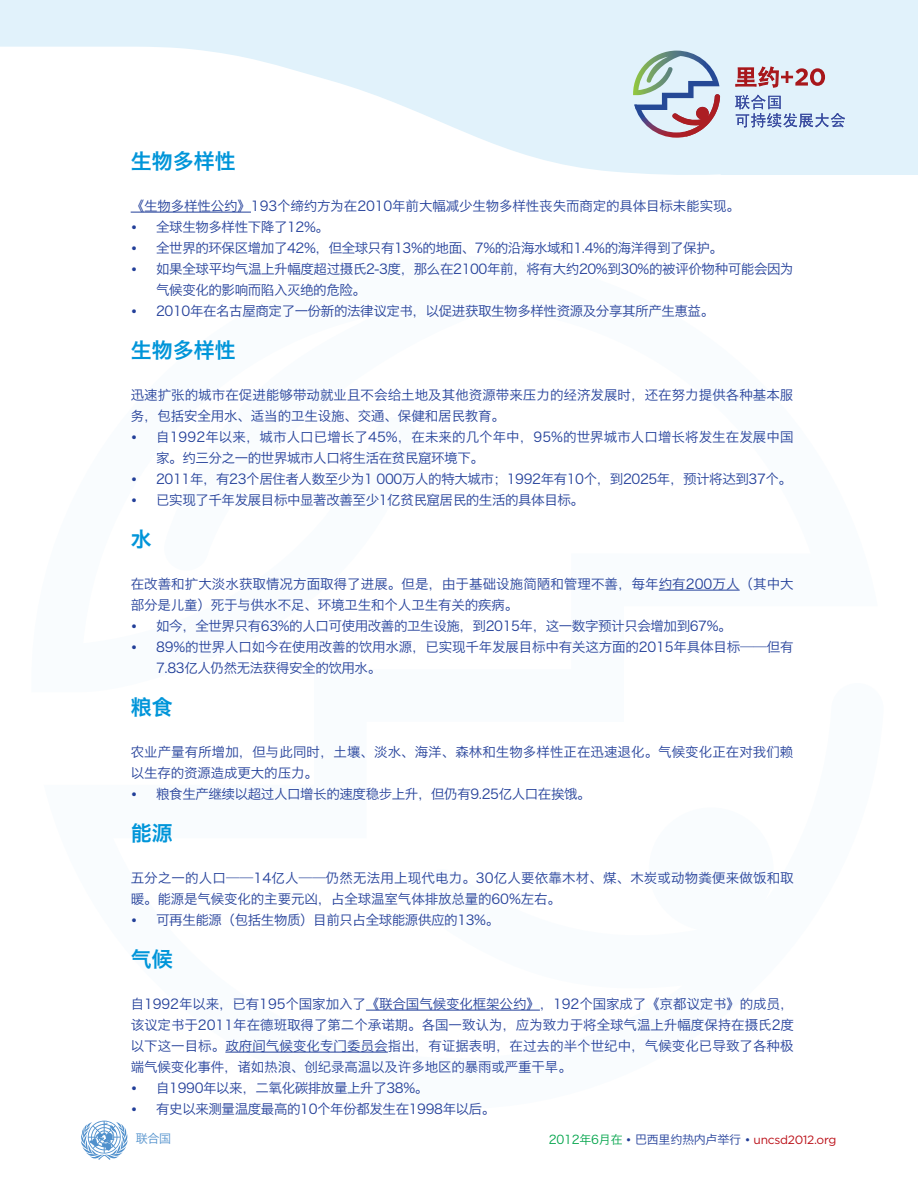
<style>
.page{position:relative;width:918px;height:1188px;background:#fff}
.page>*{position:absolute;margin:0;border:0;box-sizing:border-box;transform-origin:0 0}
.t1{font:21px "Hiragino Sans GB W6";color:#0095d9}
.t2{font:13.5px/21px "Hiragino Sans GB W3";letter-spacing:-.01em;color:#223f99}
.t3{font:13.5px/21px "Hiragino Sans GB W3";letter-spacing:-.03em;color:#223f99}
.t4{font:13.5px/21px "Hiragino Sans GB W3";letter-spacing:.01em;color:#223f99}
.t5{font:12px "Gotham";letter-spacing:-.02em;color:#bb1018}
.t6{font:12px "Hiragino Sans GB W3";letter-spacing:-.01em;color:#5090cc}
.s1{font-family:"Gotham";font-weight:500}
.s2{font-family:"Hiragino Sans GB W3";color:#00a44a}
.s3{color:#223f99}
.s4{font-family:"Hiragino Sans GB W3";color:#223f99}
</style>
<div class="page">
<svg style="left:81px;top:1121px;width:47px;height:39px"></svg>
<svg style="left:0;top:0;width:918px;height:175px;fill:#e1f2fb"></svg>
<svg style="left:633px;top:51px;width:87px;height:87px;background:#b9bfc9"></svg>
<svg style="left:735px;top:95px;width:110px;height:33px;background:#b7c9e4"></svg>
<svg style="left:735px;top:66px;width:90px;height:22px;background:#c9979e"></svg>
<hr style="left:131px;top:212px;width:120px;height:1px;background:#223f99">
<hr style="left:659px;top:590px;width:81px;height:1px;background:#223f99">
<hr style="left:366px;top:1010px;width:174px;height:1px;background:#223f99">
<hr style="left:225px;top:1052px;width:163px;height:1px;background:#223f99">
<h1 class="t1" style="left:131px;top:147px;width:106px">生物多样性</h1>
<p class="t2" style="left:131px;top:195px;width:611px">《生物多样性公约》193个缔约方为在2010年前大幅减少生物多样性丧失而商定的具体目标未能实现。</p>
<p class="t3" style="left:131px;top:216px;width:200px"><span class="s1">•</span> 全球生物多样性下降了12%。</p>
<p class="t3" style="left:131px;top:237px;width:594px"><span class="s1">•</span> 全世界的环保区增加了42%，但全球只有13%的地面、7%的沿海水域和1.4%的海洋得到了保护。</p>
<p class="t3" style="left:156px;top:258px;width:639px;text-indent:-26px"><span class="s1">•</span> 如果全球平均气温上升幅度超过摄氏2-3度，那么在2100年前，将有大约20%到30%的被评价物种可能会因为气候变化的影响而陷入灭绝的危险。</p>
<p class="t3" style="left:131px;top:300px;width:585px"><span class="s1">•</span> 2010年在名古屋商定了一份新的法律议定书，以促进获取生物多样性资源及分享其所产生惠益。</p>
<h1 class="t1" style="left:131px;top:336px;width:106px">生物多样性</h1>
<p class="t2" style="left:131px;top:384px;width:664px">迅速扩张的城市在促进能够带动就业且不会给土地及其他资源带来压力的经济发展时，还在努力提供各种基本服务，包括安全用水、适当的卫生设施、交通、保健和居民教育。</p>
<p class="t2" style="left:156px;top:426px;width:639px;text-indent:-26px"><span class="s1">•</span> 自1992年以来，城市人口已增长了45%，在未来的几个年中，95%的世界城市人口增长将发生在发展中国家。约三分之一的世界城市人口将生活在贫民窟环境下。</p>
<p class="t3" style="left:131px;top:468px;width:663px"><span class="s1">•</span> 2011年，有23个居住者人数至少为1 000万人的特大城市；1992年有10个，到2025年，预计将达到37个。</p>
<p class="t3" style="left:131px;top:489px;width:455px"><span class="s1">•</span> 已实现了千年发展目标中显著改善至少1亿贫民窟居民的生活的具体目标。</p>
<h1 class="t1" style="left:131px;top:525px;width:22px">水</h1>
<p class="t2" style="left:131px;top:573px;width:665px">在改善和扩大淡水获取情况方面取得了进展。但是，由于基础设施简陋和管理不善，每年约有200万人（其中大部分是儿童）死于与供水不足、环境卫生和个人卫生有关的疾病。</p>
<p class="t3" style="left:131px;top:615px;width:603px"><span class="s1">•</span> 如今，全世界只有63%的人口可使用改善的卫生设施，到2015年，这一数字预计只会增加到67%。</p>
<p class="t2" style="left:156px;top:636px;width:639px;text-indent:-26px"><span class="s1">•</span> 89%的世界人口如今在使用改善的饮用水源，已实现千年发展目标中有关这方面的2015年具体目标——但有<br>7.83亿人仍然无法获得安全的饮用水。</p>
<h1 class="t1" style="left:131px;top:693px;width:43px">粮食</h1>
<p class="t2" style="left:131px;top:741px;width:664px">农业产量有所增加，但与此同时，土壤、淡水、海洋、森林和生物多样性正在迅速退化。气候变化正在对我们赖以生存的资源造成更大的压力。</p>
<p class="t3" style="left:131px;top:783px;width:462px"><span class="s1">•</span> 粮食生产继续以超过人口增长的速度稳步上升，但仍有9.25亿人口在挨饿。</p>
<h1 class="t1" style="left:131px;top:819px;width:43px">能源</h1>
<p class="t4" style="left:131px;top:867px;width:665px">五分之一的人口——14亿人——仍然无法用上现代电力。30亿人要依靠木材、煤、木炭或动物粪便来做饭和取暖。能源是气候变化的主要元凶，占全球温室气体排放总量的60%左右。</p>
<p class="t3" style="left:131px;top:909px;width:370px"><span class="s1">•</span> 可再生能源（包括生物质）目前只占全球能源供应的13%。</p>
<h1 class="t1" style="left:131px;top:945px;width:43px">气候</h1>
<p class="t2" style="left:131px;top:993px;width:665px;text-align:justify">自1992年以来，已有195个国家加入了《联合国气候变化框架公约》，192个国家成了《京都议定书》的成员，该议定书于2011年在德班取得了第二个承诺期。各国一致认为，应为致力于将全球气温上升幅度保持在摄氏2度以下这一目标。政府间气候变化专门委员会指出，有证据表明，在过去的半个世纪中，气候变化已导致了各种极端气候变化事件，诸如热浪、创纪录高温以及许多地区的暴雨或严重干旱。</p>
<p class="t3" style="left:131px;top:1077px;width:299px"><span class="s1">•</span> 自1990年以来，二氧化碳排放量上升了38%。</p>
<p class="t3" style="left:131px;top:1098px;width:366px"><span class="s1">•</span> 有史以来测量温度最高的10个年份都发生在1998年以后。</p>
<p class="t6" style="left:136px;top:1131px;width:37px">联合国</p>
<p class="t6" style="left:138px;top:1133px;width:37px">联合国</p>
<p class="t5" style="left:549px;top:1133px;width:289px"><span class="s2">2012年6月在</span> <span class="s3">•</span> <span class="s4">巴西里约热内卢举行</span> <span class="s3">•</span> uncsd2012.org</p>
</div>
